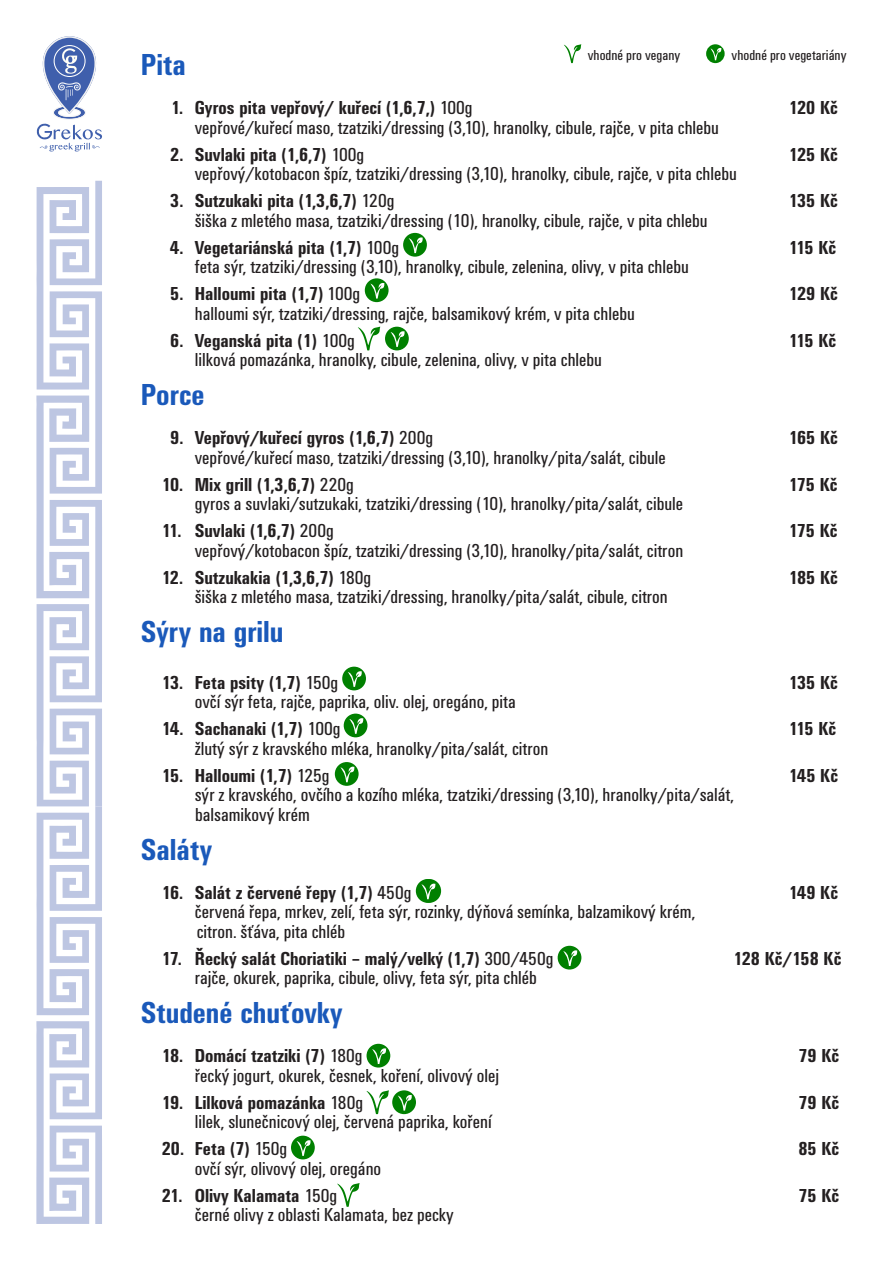
<style>
.page{position:relative;width:893px;height:1263px;background:#fff}
.page>*{position:absolute;margin:0;border:0;box-sizing:border-box;transform-origin:0 0}
.t1{font:700 condensed 31.5px "U001 DOT";color:#1a59ba}
.Paragraph_Style_1{font:condensed 19.5px/19.5px "U001 DOT";color:#231f20}
.t2{font:700 condensed 19.5px "U001 DOT";color:#231f20}
.t3{font:condensed 15px "U001 DOT";color:#231f20}
.s1{font-weight:400}
</style>
<div class="page">
<svg style="left:564px;top:44px;width:17px;height:19px"></svg>
<svg style="left:706px;top:44px;width:19px;height:19px"></svg>
<svg style="left:710px;top:47px;width:12px;height:13px"></svg>
<svg style="left:37px;top:36px;width:65px;height:115px"></svg>
<svg style="left:36px;top:181px;width:66px;height:1042px"></svg>
<svg style="left:358px;top:327px;width:22px;height:23px"></svg>
<div style="left:385px;top:327px;width:24px;height:23px;background:#008000;border-radius:50%"></div>
<svg style="left:390px;top:331px;width:15px;height:16px"></svg>
<div style="left:403px;top:233px;width:24px;height:24px;background:#008000;border-radius:50%"></div>
<svg style="left:409px;top:237px;width:14px;height:16px"></svg>
<div style="left:365px;top:278px;width:24px;height:24px;background:#008000;border-radius:50%"></div>
<svg style="left:370px;top:283px;width:15px;height:16px"></svg>
<div style="left:342px;top:667px;width:24px;height:23px;background:#008000;border-radius:50%"></div>
<svg style="left:348px;top:671px;width:14px;height:16px"></svg>
<div style="left:344px;top:714px;width:23px;height:23px;background:#008000;border-radius:50%"></div>
<svg style="left:349px;top:718px;width:15px;height:16px"></svg>
<div style="left:335px;top:762px;width:24px;height:24px;background:#008000;border-radius:50%"></div>
<svg style="left:340px;top:766px;width:15px;height:16px"></svg>
<svg style="left:417px;top:879px;width:24px;height:24px"></svg>
<div style="left:416px;top:879px;width:24px;height:24px;background:#008000;border-radius:50%"></div>
<svg style="left:421px;top:883px;width:15px;height:16px"></svg>
<div style="left:558px;top:946px;width:23px;height:23px;background:#008000;border-radius:50%"></div>
<svg style="left:563px;top:950px;width:14px;height:16px"></svg>
<div style="left:367px;top:1044px;width:23px;height:23px;background:#008000;border-radius:50%"></div>
<svg style="left:372px;top:1048px;width:14px;height:16px"></svg>
<svg style="left:366px;top:1090px;width:23px;height:24px"></svg>
<div style="left:392px;top:1090px;width:24px;height:24px;background:#008000;border-radius:50%"></div>
<svg style="left:398px;top:1095px;width:14px;height:15px"></svg>
<div style="left:291px;top:1136px;width:24px;height:23px;background:#008000;border-radius:50%"></div>
<svg style="left:296px;top:1140px;width:15px;height:16px"></svg>
<svg style="left:337px;top:1183px;width:23px;height:24px"></svg>
<p class="t3" style="left:588px;top:47px;width:94px">vhodné pro vegany</p>
<p class="t3" style="left:732px;top:47px;width:116px">vhodné pro vegetariány</p>
<p class="t1" style="left:141px;top:47px;width:47px">Pita</p>
<p class="t2" style="left:171px;top:97px;width:303px">1. Gyros pita vepřový/ kuřecí (1,6,7,) <span class="s1">100g</span></p>
<p class="t2" style="left:789px;top:97px;width:51px">120 Kč</p>
<p class="Paragraph_Style_1" style="left:195px;top:118px;width:526px">vepřové/kuřecí maso, tzatziki/dressing (3,10), hranolky, cibule, rajče, v pita chlebu</p>
<p class="t2" style="left:170px;top:143px;width:195px">2. Suvlaki pita (1,6,7) <span class="s1">100g</span></p>
<p class="t2" style="left:789px;top:143px;width:51px">125 Kč</p>
<p class="Paragraph_Style_1" style="left:195px;top:164px;width:544px">vepřový/kotobacon špíz, tzatziki/dressing (3,10), hranolky, cibule, rajče, v pita chlebu</p>
<p class="t2" style="left:170px;top:190px;width:226px">3. Sutzukaki pita (1,3,6,7) <span class="s1">120g</span></p>
<p class="t2" style="left:789px;top:190px;width:51px">135 Kč</p>
<p class="Paragraph_Style_1" style="left:195px;top:211px;width:514px">šiška z mletého masa, tzatziki/dressing (10), hranolky, cibule, rajče, v pita chlebu</p>
<p class="t2" style="left:170px;top:236px;width:230px">4. Vegetariánská pita (1,7) <span class="s1">100g</span></p>
<p class="t2" style="left:789px;top:236px;width:49px">115 Kč</p>
<p class="Paragraph_Style_1" style="left:195px;top:257px;width:496px">feta sýr, tzatziki/dressing (3,10), hranolky, cibule, zelenina, olivy, v pita chlebu</p>
<p class="t2" style="left:170px;top:283px;width:191px">5. Halloumi pita (1,7) <span class="s1">100g</span></p>
<p class="t2" style="left:789px;top:283px;width:51px">129 Kč</p>
<p class="Paragraph_Style_1" style="left:195px;top:304px;width:442px">halloumi sýr, tzatziki/dressing, rajče, balsamikový krém, v pita chlebu</p>
<p class="t2" style="left:170px;top:329px;width:186px">6. Veganská pita (1) <span class="s1">100g</span></p>
<p class="t2" style="left:789px;top:329px;width:49px">115 Kč</p>
<p class="Paragraph_Style_1" style="left:195px;top:350px;width:409px">lilková pomazánka, hranolky, cibule, zelenina, olivy, v pita chlebu</p>
<p class="t1" style="left:141px;top:377px;width:65px">Porce</p>
<p class="t2" style="left:170px;top:427px;width:264px">9. Vepřový/kuřecí gyros (1,6,7) <span class="s1">200g</span></p>
<p class="t2" style="left:789px;top:427px;width:51px">165 Kč</p>
<p class="Paragraph_Style_1" style="left:195px;top:448px;width:473px">vepřové/kuřecí maso, tzatziki/dressing (3,10), hranolky/pita/salát, cibule</p>
<p class="t2" style="left:162px;top:473px;width:194px">10. Mix grill (1,3,6,7) <span class="s1">220g</span></p>
<p class="t2" style="left:789px;top:473px;width:50px">175 Kč</p>
<p class="Paragraph_Style_1" style="left:195px;top:494px;width:490px">gyros a suvlaki/sutzukaki, tzatziki/dressing (10), hranolky/pita/salát, cibule</p>
<p class="t2" style="left:162px;top:520px;width:173px">11. Suvlaki (1,6,7) <span class="s1">200g</span></p>
<p class="t2" style="left:789px;top:520px;width:50px">175 Kč</p>
<p class="Paragraph_Style_1" style="left:195px;top:541px;width:490px">vepřový/kotobacon špíz, tzatziki/dressing (3,10), hranolky/pita/salát, citron</p>
<p class="t2" style="left:162px;top:566px;width:211px">12. Sutzukakia (1,3,6,7) <span class="s1">180g</span></p>
<p class="t2" style="left:789px;top:566px;width:51px">185 Kč</p>
<p class="Paragraph_Style_1" style="left:195px;top:587px;width:475px">šiška z mletého masa, tzatziki/dressing, hranolky/pita/salát, cibule, citron</p>
<p class="t1" style="left:141px;top:614px;width:144px">Sýry na grilu</p>
<p class="t2" style="left:162px;top:671px;width:178px">13. Feta psity (1,7) <span class="s1">150g</span></p>
<p class="t2" style="left:789px;top:671px;width:51px">135 Kč</p>
<p class="Paragraph_Style_1" style="left:195px;top:692px;width:323px">ovčí sýr feta, rajče, paprika, oliv. olej, oregáno, pita</p>
<p class="t2" style="left:162px;top:718px;width:180px">14. Sachanaki (1,7) <span class="s1">100g</span></p>
<p class="t2" style="left:789px;top:718px;width:49px">115 Kč</p>
<p class="Paragraph_Style_1" style="left:195px;top:739px;width:355px">žlutý sýr z kravského mléka, hranolky/pita/salát, citron</p>
<p class="t2" style="left:162px;top:764px;width:169px">15. Halloumi (1,7) <span class="s1">125g</span></p>
<p class="t2" style="left:789px;top:764px;width:51px">145 Kč</p>
<p class="Paragraph_Style_1" style="left:195px;top:785px;width:541px">sýr z kravského, ovčího a kozího mléka, tzatziki/dressing (3,10), hranolky/pita/salát, balsamikový krém</p>
<p class="t1" style="left:141px;top:831px;width:73px">Saláty</p>
<p class="t2" style="left:162px;top:881px;width:251px">16. Salát z červené řepy (1,7) <span class="s1">450g</span></p>
<p class="t2" style="left:789px;top:881px;width:51px">149 Kč</p>
<p class="Paragraph_Style_1" style="left:195px;top:902px;width:502px">červená řepa, mrkev, zelí, feta sýr, rozinky, dýňová semínka, balzamikový krém,</p>
<p class="Paragraph_Style_1" style="left:197px;top:922px;width:150px">citron. šťáva, pita chléb</p>
<p class="t2" style="left:162px;top:947px;width:393px">17. Řecký salát Choriatiki – malý/velký (1,7) <span class="s1">300/450g</span></p>
<p class="t2" style="left:734px;top:947px;width:109px">128 Kč/158 Kč</p>
<p class="Paragraph_Style_1" style="left:195px;top:968px;width:344px">rajče, okurek, paprika, cibule, olivy, feta sýr, pita chléb</p>
<p class="t1" style="left:141px;top:995px;width:203px">Studené chuťovky</p>
<p class="t2" style="left:162px;top:1045px;width:202px">18. Domácí tzatziki (7) <span class="s1">180g</span></p>
<p class="t2" style="left:798px;top:1045px;width:42px">79 Kč</p>
<p class="Paragraph_Style_1" style="left:195px;top:1066px;width:306px">řecký jogurt, okurek, česnek, koření, olivový olej</p>
<p class="t2" style="left:162px;top:1091px;width:203px">19. Lilková pomazánka <span class="s1">180g</span></p>
<p class="t2" style="left:798px;top:1091px;width:42px">79 Kč</p>
<p class="Paragraph_Style_1" style="left:195px;top:1112px;width:299px">lilek, slunečnicový olej, červená paprika, koření</p>
<p class="t2" style="left:162px;top:1138px;width:127px">20. Feta (7) <span class="s1">150g</span></p>
<p class="t2" style="left:798px;top:1138px;width:42px">85 Kč</p>
<p class="Paragraph_Style_1" style="left:195px;top:1159px;width:188px">ovčí sýr, olivový olej, oregáno</p>
<p class="t2" style="left:162px;top:1184px;width:177px">21. Olivy Kalamata <span class="s1">150g</span></p>
<p class="t2" style="left:798px;top:1184px;width:42px">75 Kč</p>
<p class="Paragraph_Style_1" style="left:195px;top:1205px;width:261px">černé olivy z oblasti Kalamata, bez pecky</p>
</div>
